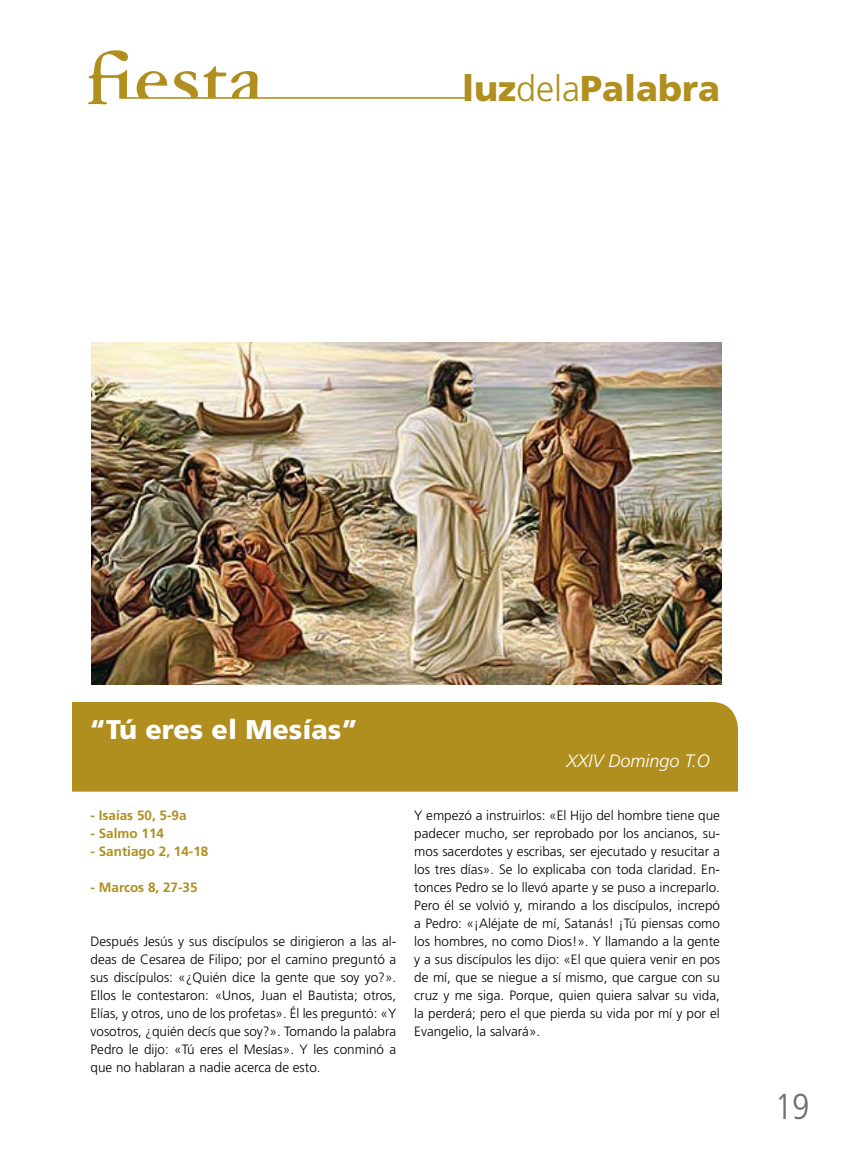
<style>
.page{position:relative;width:864px;height:1170px;background:#fff}
.page>*{position:absolute;margin:0;border:0;box-sizing:border-box;transform-origin:0 0}
.t1{font:900 36px "Frutiger LT Std";color:#b08f1f}
.t2{font:300 condensed 36px "Frutiger LT Std";color:#706f6f}
.t3{font:900 27px "Frutiger LT Std";color:#fff}
.t4{font:italic 300 18px "Frutiger LT Std";color:#fff}
.t5{font:300 13.5px/18px "Frutiger LT Std";color:#000;text-align:justify}
.t6{font:700 13.5px "Frutiger LT Std";color:#b08f1f}
.s1{font-weight:300}
</style>
<div class="page">
<div style="left:72px;top:702px;width:666px;height:90px;background:#b08f1f"></div>
<img style="left:91px;top:343px;width:630px;height:342px">
<svg style="left:88px;top:50px;width:378px;height:54px"></svg>
<h1 class="t1" style="left:462px;top:67px;width:260px">luz<span class="s1">dela</span>Palabra</h1>
<h2 class="t3" style="left:90px;top:714px;width:270px">“Tú eres el Mesías”</h2>
<p class="t6" style="left:91px;top:808px;width:98px">- Isaías 50, 5-9a</p>
<p class="t6" style="left:91px;top:825px;width:75px">- Salmo 114</p>
<p class="t6" style="left:91px;top:843px;width:119px">- Santiago 2, 14-18</p>
<p class="t6" style="left:91px;top:879px;width:109px">- Marcos 8, 27-35</p>
<p class="t5" style="left:91px;top:933px;width:307px">Después Jesús y sus discípulos se dirigieron a las al&shy;deas de Cesarea de Filipo; por el camino preguntó a sus discípulos: «¿Quién dice la gente que soy yo?».<br>Ellos le contestaron: «Unos, Juan el Bautista; otros, Elías, y otros, uno de los profetas». Él les preguntó: «Y vosotros, ¿quién decís que soy?». Tomando la palabra Pedro le dijo: «Tú eres el Mesías». Y les conminó a que no hablaran a nadie acerca de esto.</p>
<h3 class="t4" style="left:567px;top:751px;width:145px">XXIV Domingo T.O</h3>
<p class="t5" style="left:414px;top:807px;width:307px">Y empezó a instruirlos: «El Hijo del hombre tiene que padecer mucho, ser reprobado por los ancianos, su&shy;mos sacerdotes y escribas, ser ejecutado y resucitar a los tres días». Se lo explicaba con toda claridad. En&shy;tonces Pedro se lo llevó aparte y se puso a increparlo.<br>Pero él se volvió y, mirando a los discípulos, increpó a Pedro: «¡Aléjate de mí, Satanás! ¡Tú piensas como los hombres, no como Dios!». Y llamando a la gente y a sus discípulos les dijo: «El que quiera venir en pos de mí, que se niegue a sí mismo, que cargue con su cruz y me siga. Porque, quien quiera salvar su vida, la perderá; pero el que pierda su vida por mí y por el Evangelio, la salvará».</p>
<h1 class="t2" style="left:775px;top:1086px;width:36px">19</h1>
</div>
